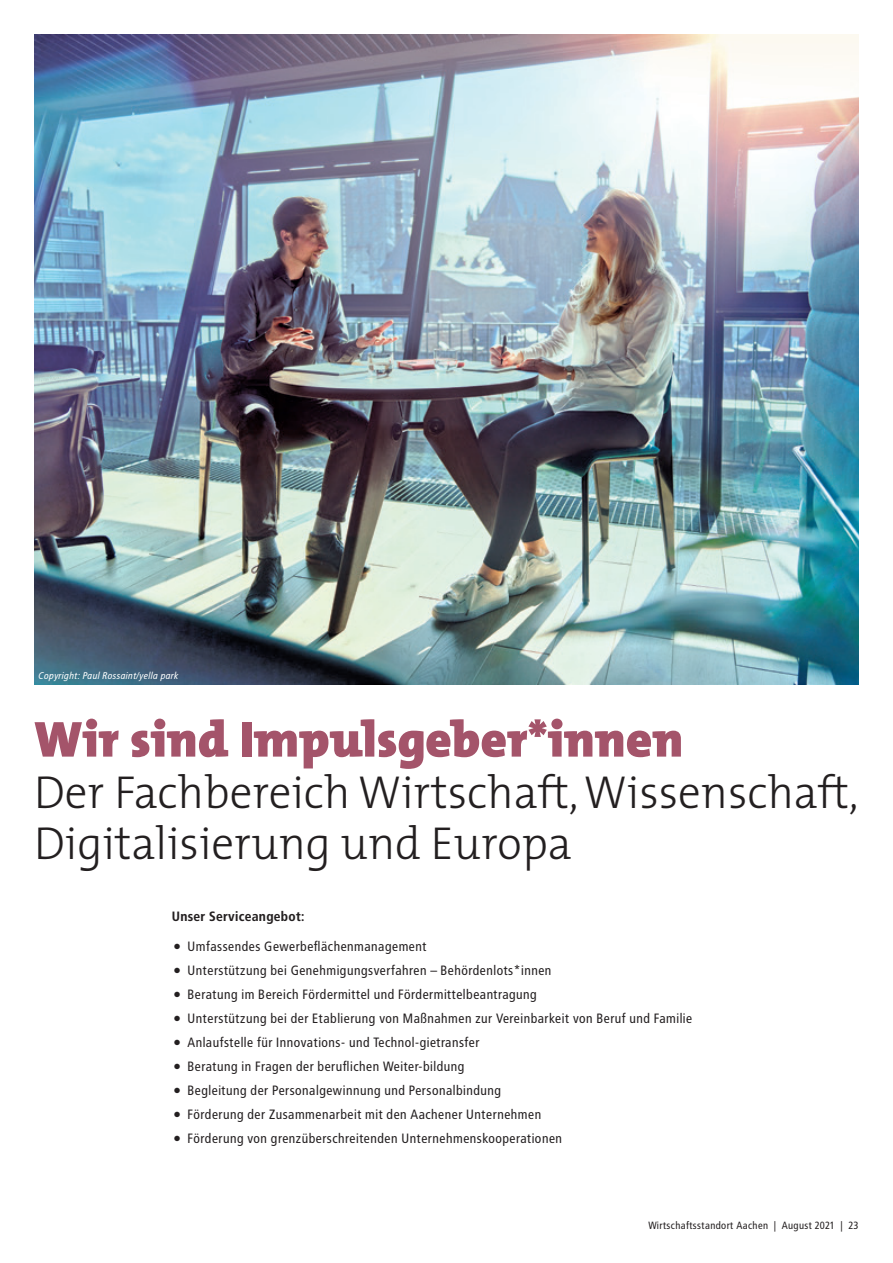
<style>
.page{position:relative;width:893px;height:1263px;background:#fff}
.page>*{position:absolute;margin:0;border:0;box-sizing:border-box;transform-origin:0 0}
.t1{font:900 51px "The Mix";color:#a4546a}
.t2{font:300 46.5px/51px "The Mix";color:#231f20}
.t3{font:13.5px "Transit";color:#231f20}
.t4{font:700 13.5px "Transit";color:#231f20}
.t5{font:10.5px "Transit";color:#231f20}
.t6{font:italic 9.75px "Transit Pro";color:#fff}
.s1{font-family:"The Mix Caps";font-size:22.5px}
</style>
<div class="page">
<img style="left:34px;top:34px;width:825px;height:650px">
<p class="t6" style="left:38px;top:670px;width:142px">Copyright: Paul Rossaint/yella park</p>
<h1 class="t1" style="left:34px;top:696px;width:651px">Wir sind Impulsgeber*innen</h1>
<h2 class="t2" style="left:34px;top:765px;width:826px">Der Fachbereich Wirtschaft, Wissenschaft,<br>Digitalisierung und Europa</h2>
<p class="t4" style="left:172px;top:908px;width:135px">Unser Serviceangebot:</p>
<p class="t3" style="left:173px;top:938px;width:256px"><span class="s1">•</span> Umfassendes Gewerbeflächenmanagement</p>
<p class="t3" style="left:173px;top:962px;width:381px"><span class="s1">•</span> Unterstützung bei Genehmigungsverfahren – Behördenlots*innen</p>
<p class="t3" style="left:173px;top:986px;width:366px"><span class="s1">•</span> Beratung im Bereich Fördermittel und Fördermittelbeantragung</p>
<p class="t3" style="left:173px;top:1010px;width:522px"><span class="s1">•</span> Unterstützung bei der Etablierung von Maßnahmen zur Vereinbarkeit von Beruf und Familie</p>
<p class="t3" style="left:173px;top:1034px;width:309px"><span class="s1">•</span> Anlaufstelle für Innovations- und Technol-gietransfer</p>
<p class="t3" style="left:173px;top:1058px;width:294px"><span class="s1">•</span> Beratung in Fragen der beruflichen Weiter-bildung</p>
<p class="t3" style="left:173px;top:1082px;width:331px"><span class="s1">•</span> Begleitung der Personalgewinnung und Personalbindung</p>
<p class="t3" style="left:173px;top:1106px;width:371px"><span class="s1">•</span> Förderung der Zusammenarbeit mit den Aachener Unternehmen</p>
<p class="t3" style="left:173px;top:1130px;width:391px"><span class="s1">•</span> Förderung von grenzüberschreitenden Unternehmenskooperationen</p>
<p class="t5" style="left:648px;top:1219px;width:212px">Wirtschaftsstandort Aachen | August 2021 | 23</p>
</div>
